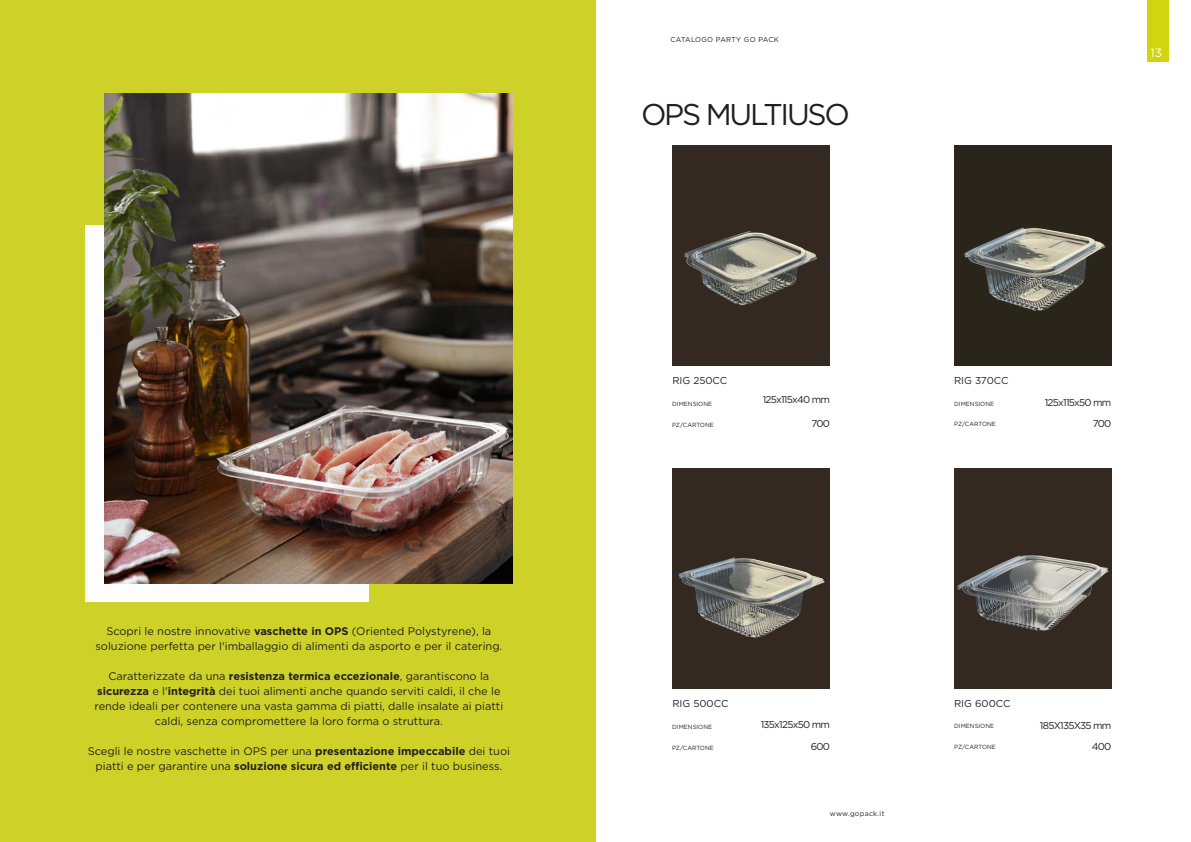
<style>
.page{position:relative;width:1191px;height:842px;background:#fff}
.page>*{position:absolute;margin:0;border:0;box-sizing:border-box;transform-origin:0 0}
.t1{font:30px "Gotham";letter-spacing:-.075em;color:#231f20}
.t2{font:12px "Gotham";color:#fff}
.t3{font:11px/15px "Gotham";color:#231f20;text-align:center}
.t4{font:10px "Gotham";letter-spacing:-.075em;color:#231f20}
.t5{font:10px "Gotham";color:#231f20}
.t6{font:10px "Gotham";letter-spacing:-.01em;color:#231f20}
.t7{font:7px "Gotham";letter-spacing:.04em;color:#231f20}
.t8{font:6px "Gotham";color:#231f20}
.s1{font-weight:700}
</style>
<div class="page">
<div style="left:1147px;top:0;width:21px;height:62px;background:#d1d50e"></div>
<div style="left:0;top:0;width:595px;height:842px;background:#ced228"></div>
<div style="left:86px;top:225px;width:282px;height:377px;background:#fdfdfd"></div>
<img style="left:104px;top:93px;width:408px;height:491px">
<img style="left:672px;top:468px;width:158px;height:220px">
<div style="left:954px;top:468px;width:157px;height:220px;background:#342921"></div>
<img style="left:957px;top:555px;width:152px;height:76px">
<div style="left:672px;top:145px;width:158px;height:220px;background:#342921"></div>
<img style="left:684px;top:231px;width:133px;height:75px">
<div style="left:954px;top:145px;width:157px;height:220px;background:#2a251a"></div>
<img style="left:964px;top:227px;width:142px;height:84px">
<p class="t3" style="left:95px;top:623px;width:408px">Scopri le nostre innovative <span class="s1">vaschette in OPS</span> (Oriented Polystyrene), la soluzione perfetta per l'imballaggio di alimenti da asporto e per il catering.</p>
<p class="t3" style="left:94px;top:668px;width:410px">Caratterizzate da una <span class="s1">resistenza termica eccezionale</span>, garantiscono la <span class="s1">sicurezza</span> e l'<span class="s1">integrità</span> dei tuoi alimenti anche quando serviti caldi, il che le rende ideali per contenere una vasta gamma di piatti, dalle insalate ai piatti caldi, senza compromettere la loro forma o struttura.</p>
<p class="t3" style="left:88px;top:743px;width:424px">Scegli le nostre vaschette in OPS per una <span class="s1">presentazione impeccabile</span> dei tuoi piatti e per garantire una <span class="s1">soluzione sicura ed efficiente</span> per il tuo business.</p>
<p class="t7" style="left:670px;top:35px;width:110px">CATALOGO PARTY GO PACK</p>
<p class="t1" style="left:641px;top:95px;width:210px">OPS MULTIUSO</p>
<p class="t5" style="left:672px;top:374px;width:56px">RIG 250CC</p>
<p class="t8" style="left:672px;top:400px;width:41px">DIMENSIONE</p>
<p class="t8" style="left:672px;top:421px;width:43px">PZ/CARTONE</p>
<p class="t4" style="left:762px;top:393px;width:69px">125x115x40 mm</p>
<p class="t4" style="left:811px;top:417px;width:20px">700</p>
<p class="t2" style="left:1150px;top:45px;width:13px">13</p>
<p class="t6" style="left:954px;top:374px;width:56px">RIG 370CC</p>
<p class="t8" style="left:954px;top:399px;width:41px">DIMENSIONE</p>
<p class="t8" style="left:954px;top:420px;width:43px">PZ/CARTONE</p>
<p class="t4" style="left:1044px;top:396px;width:68px">125x115x50 mm</p>
<p class="t4" style="left:1092px;top:417px;width:20px">700</p>
<p class="t5" style="left:672px;top:697px;width:58px">RIG 500CC</p>
<p class="t8" style="left:672px;top:723px;width:41px">DIMENSIONE</p>
<p class="t8" style="left:672px;top:744px;width:43px">PZ/CARTONE</p>
<p class="t4" style="left:760px;top:718px;width:71px">135x125x50 mm</p>
<p class="t4" style="left:810px;top:740px;width:21px">600</p>
<p class="t7" style="left:830px;top:809px;width:56px">www.gopack.it</p>
<p class="t5" style="left:954px;top:697px;width:58px">RIG 600CC</p>
<p class="t8" style="left:954px;top:722px;width:41px">DIMENSIONE</p>
<p class="t8" style="left:954px;top:743px;width:43px">PZ/CARTONE</p>
<p class="t4" style="left:1040px;top:719px;width:73px">185X135X35 mm</p>
<p class="t4" style="left:1092px;top:740px;width:21px">400</p>
</div>
